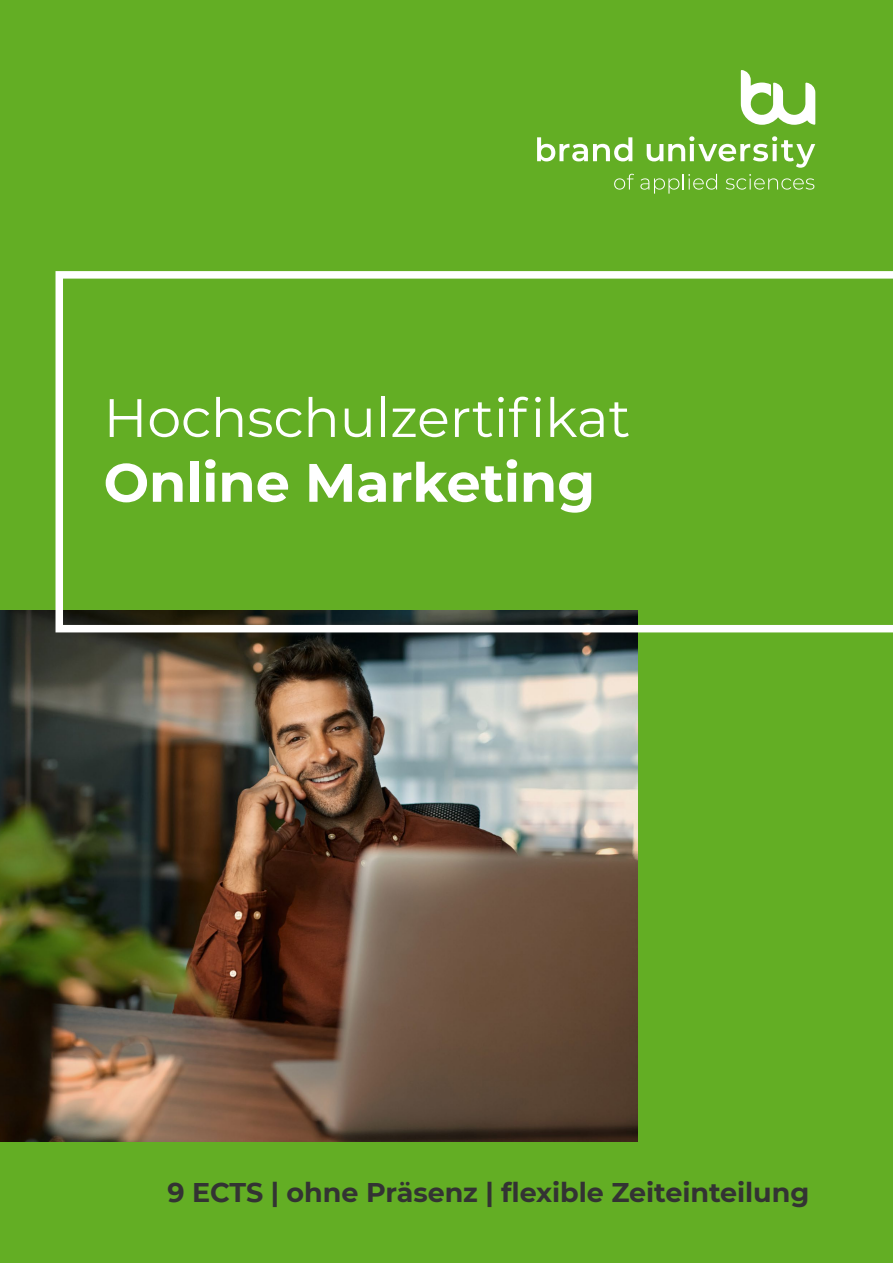
<style>
.page{position:relative;width:893px;height:1263px;background:#63ae24}
.page>*{position:absolute;margin:0;border:0;box-sizing:border-box;transform-origin:0 0}
.t1{font:54px "Montserrat";letter-spacing:-.005em;color:#fff}
.t2{font:700 54px "Montserrat";letter-spacing:-.005em;color:#fff}
.t3{font:700 27px "Montserrat";letter-spacing:-.005em;color:#333}
</style>
<div class="page">
<img style="left:0;top:610px;width:637px;height:531px">
<svg style="left:537px;top:137px;width:95px;height:24px"></svg>
<svg style="left:647px;top:136px;width:168px;height:32px"></svg>
<svg style="left:614px;top:174px;width:20px;height:16px"></svg>
<svg style="left:640px;top:174px;width:77px;height:20px"></svg>
<svg style="left:726px;top:174px;width:88px;height:16px"></svg>
<svg style="left:741px;top:70px;width:74px;height:55px"></svg>
<svg style="left:56px;top:271px;width:837px;height:361px"></svg>
<h1 class="t1" style="left:104px;top:381px;width:528px">Hochschulzertifikat</h1>
<h1 class="t2" style="left:104px;top:444px;width:493px">Online Marketing</h1>
<p class="t3" style="left:167px;top:1173px;width:643px">9 ECTS | ohne Präsenz | flexible Zeiteinteilung</p>
</div>
